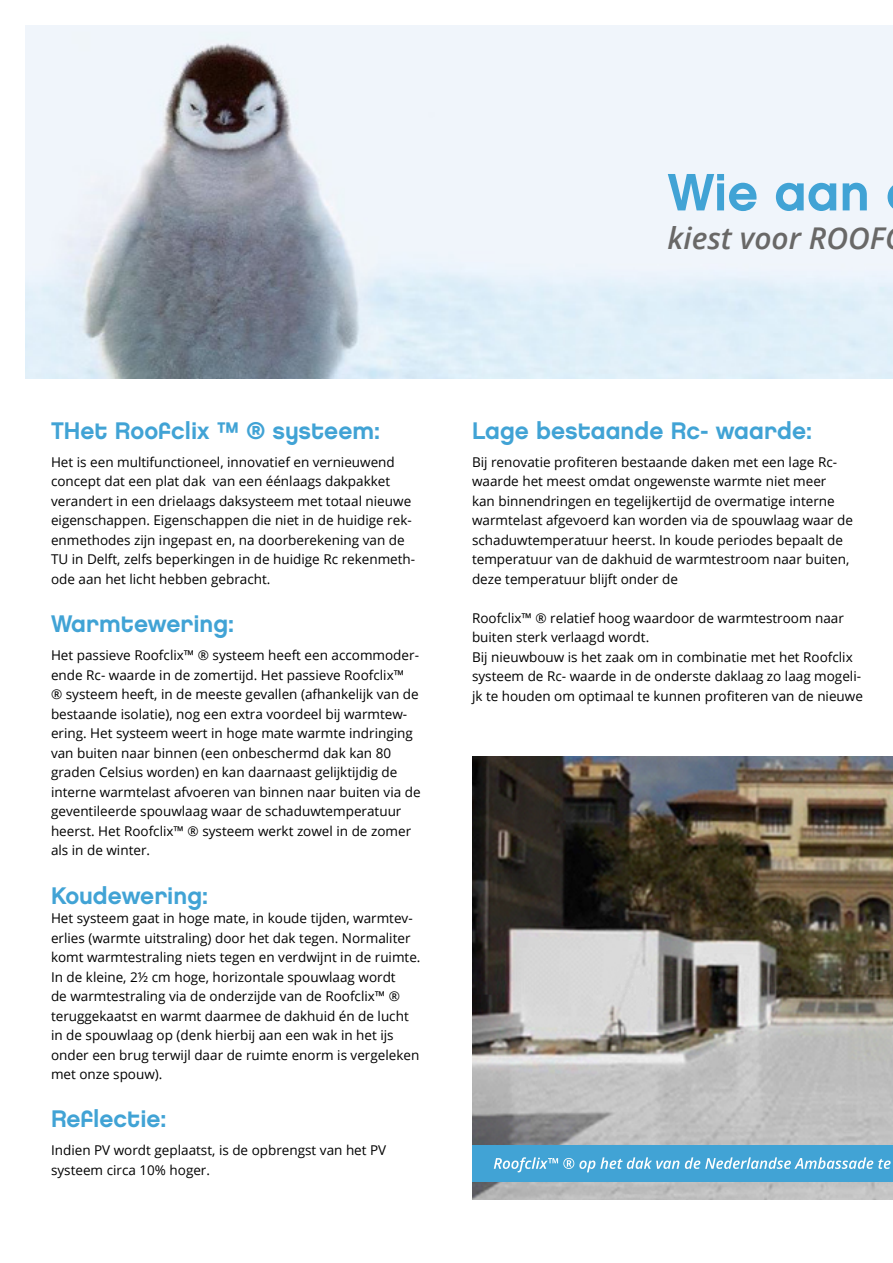
<style>
.page{position:relative;width:893px;height:1263px;background:#fff}
.page>*{position:absolute;margin:0;border:0;box-sizing:border-box;transform-origin:0 0}
.kop2{font:52.5px "Chalet New York Nineteen Eighty";color:#41a3d5}
.onderkop{font:italic 600 30px "Open Sans";color:#696867}
.kop2-2{font:24px "Chalet New York Nineteen Eighty";color:#41a3d5}
.t1{font:13.5px/19.5px "Open Sans";color:#000}
</style>
<div class="page">
<img style="left:26px;top:26px;width:867px;height:352px">
<img style="left:472px;top:757px;width:421px;height:442px">
<div style="left:472px;top:1145px;width:421px;height:36px;background:#41a3d5"></div>
<svg style="left:494px;top:1157px;width:397px;height:15px"></svg>
<p class="kop2" style="left:668px;top:160px;width:204px">Wie aan</p>
<p class="onderkop" style="left:668px;top:217px;width:219px">kiest voor ROOF</p>
<p class="kop2-2" style="left:51px;top:416px;width:330px">THet Roofclix ™ ® systeem:</p>
<p class="t1" style="left:51px;top:452px;width:366px">Het is een multifunctioneel, innovatief en vernieuwend concept dat een plat dak van een éénlaags dakpakket verandert in een drielaags daksysteem met totaal nieuwe eigenschappen. Eigenschappen die niet in de huidige rek&shy;enmethodes zijn ingepast en, na doorberekening van de TU in Delft, zelfs beperkingen in de huidige Rc rekenmeth&shy;ode aan het licht hebben gebracht.</p>
<p class="kop2-2" style="left:51px;top:609px;width:184px">Warmtewering:</p>
<p class="t1" style="left:51px;top:645px;width:371px">Het passieve Roofclix™ ® systeem heeft een accommoder&shy;ende Rc- waarde in de zomertijd. Het passieve Roofclix™<br>® systeem heeft, in de meeste gevallen (afhankelijk van de bestaande isolatie), nog een extra voordeel bij warmtew&shy;ering. Het systeem weert in hoge mate warmte indringing van buiten naar binnen (een onbeschermd dak kan 80 graden Celsius worden) en kan daarnaast gelijktijdig de interne warmtelast afvoeren van binnen naar buiten via de geventileerde spouwlaag waar de schaduwtemperatuur heerst. Het Roofclix™ ® systeem werkt zowel in de zomer als in de winter.</p>
<p class="kop2-2" style="left:51px;top:881px;width:158px">Koudewering:</p>
<p class="t1" style="left:51px;top:908px;width:371px">Het systeem gaat in hoge mate, in koude tijden, warmtev&shy;erlies (warmte uitstraling) door het dak tegen. Normaliter komt warmtestraling niets tegen en verdwijnt in de ruimte.<br>In de kleine, 2½ cm hoge, horizontale spouwlaag wordt<br>de warmtestraling via de onderzijde van de Roofclix™ ® teruggekaatst en warmt daarmee de dakhuid én de lucht in de spouwlaag op (denk hierbij aan een wak in het ijs onder een brug terwijl daar de ruimte enorm is vergeleken met onze spouw).</p>
<p class="kop2-2" style="left:51px;top:1104px;width:117px">Reflectie:</p>
<p class="t1" style="left:51px;top:1140px;width:337px">Indien PV wordt geplaatst, is de opbrengst van het PV systeem circa 10% hoger.</p>
<p class="kop2-2" style="left:472px;top:416px;width:342px">Lage bestaande Rc- waarde:</p>
<p class="t1" style="left:472px;top:452px;width:383px">Bij renovatie profiteren bestaande daken met een lage Rc&shy;waarde het meest omdat ongewenste warmte niet meer<br>kan binnendringen en tegelijkertijd de overmatige interne warmtelast afgevoerd kan worden via de spouwlaag waar de schaduwtemperatuur heerst. In koude periodes bepaalt de temperatuur van de dakhuid de warmtestroom naar buiten, deze temperatuur blijft onder de</p>
<p class="t1" style="left:472px;top:608px;width:373px">Roofclix™ ® relatief hoog waardoor de warmtestroom naar buiten sterk verlaagd wordt.</p>
<p class="t1" style="left:472px;top:647px;width:392px">Bij nieuwbouw is het zaak om in combinatie met het Roofclix systeem de Rc- waarde in de onderste daklaag zo laag mogeli&shy;jk te houden om optimaal te kunnen profiteren van de nieuwe</p>
</div>
